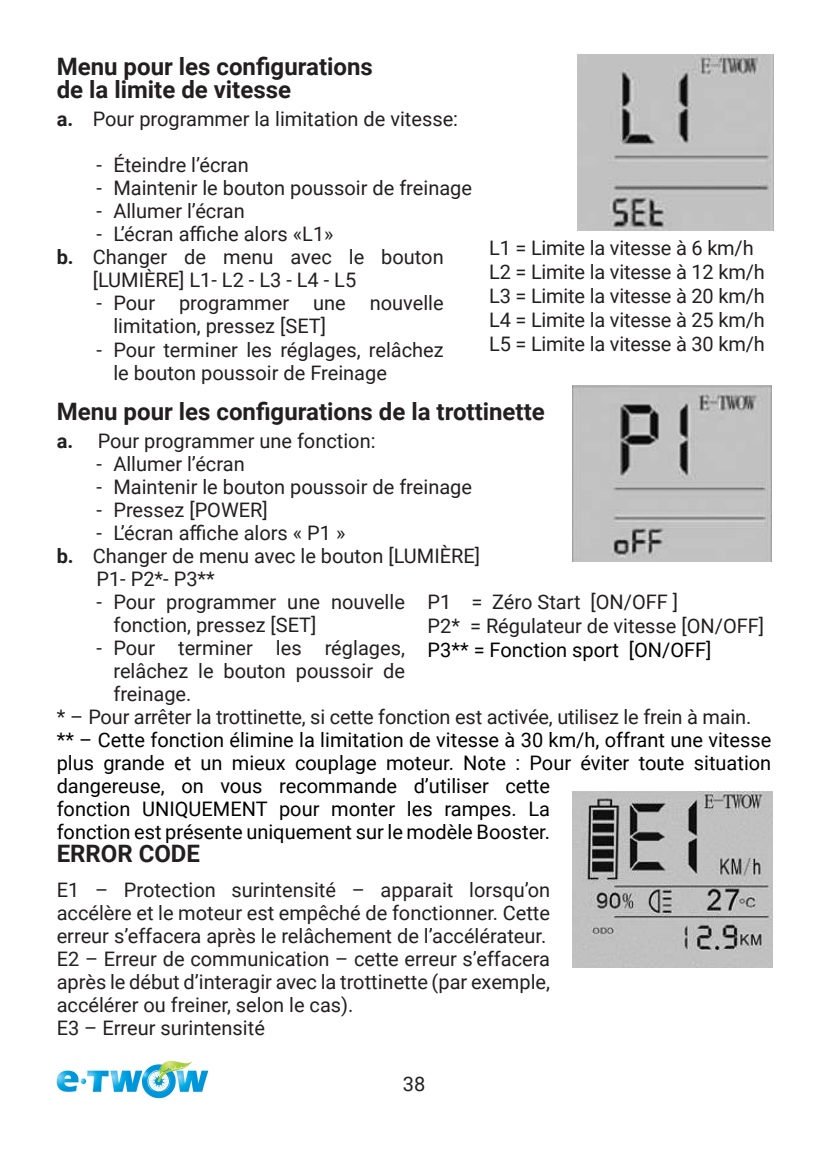
<style>
.page{position:relative;width:828px;height:1157px;background:#fff}
.page>*{position:absolute;margin:0;border:0;box-sizing:border-box;transform-origin:0 0}
.t1{font:700 24px/23px "Roboto";color:#231f20}
.t2{font:20px/23px "Roboto";color:#231f20}
.t3{font:20px/23px "Roboto";color:#000}
.s1{font-weight:700}
</style>
<div class="page">
<svg style="left:57px;top:1060px;width:151px;height:39px"></svg>
<img style="left:573px;top:791px;width:199px;height:176px">
<img style="left:578px;top:55px;width:195px;height:175px">
<img style="left:572px;top:386px;width:199px;height:175px">
<p class="t1" style="left:57px;top:54px;width:318px">Menu pour les configurations de la limite de vitesse</p>
<p class="t2" style="left:57px;top:107px;width:403px"><span class="s1">a.</span> Pour programmer la limitation de vitesse:</p>
<p class="t2" style="left:96px;top:153px;width:154px">- Éteindre l’écran</p>
<p class="t2" style="left:96px;top:176px;width:377px">- Maintenir le bouton poussoir de freinage</p>
<p class="t2" style="left:96px;top:199px;width:150px">- Allumer l’écran</p>
<p class="t2" style="left:96px;top:222px;width:239px">- L’écran affiche alors «L1»</p>
<p class="t2" style="left:57px;top:245px;width:388px"><span class="s1">b.</span> Changer de menu avec le bouton</p>
<p class="t2" style="left:93px;top:268px;width:265px">[LUMIÈRE] L1- L2 - L3 - L4 - L5</p>
<p class="t2" style="left:113px;top:291px;width:332px;text-indent:-17px">- Pour programmer une nouvelle limitation, pressez [SET]</p>
<p class="t2" style="left:113px;top:337px;width:332px;text-indent:-17px">- Pour terminer les réglages, relâchez le bouton poussoir de Freinage</p>
<p class="t1" style="left:57px;top:398px;width:489px">Menu pour les configurations de la trottinette</p>
<p class="t2" style="left:57px;top:429px;width:320px"><span class="s1">a.</span> Pour programmer une fonction:</p>
<p class="t2" style="left:96px;top:452px;width:150px">- Allumer l’écran</p>
<p class="t2" style="left:96px;top:475px;width:377px">- Maintenir le bouton poussoir de freinage</p>
<p class="t2" style="left:96px;top:498px;width:173px">- Pressez [POWER]</p>
<p class="t2" style="left:96px;top:521px;width:250px">- L’écran affiche alors « P1 »</p>
<p class="t2" style="left:57px;top:544px;width:425px"><span class="s1">b.</span> Changer de menu avec le bouton [LUMIÈRE]</p>
<p class="t2" style="left:96px;top:567px;width:120px">P1- P2*- P3**</p>
<p class="t2" style="left:113px;top:590px;width:293px;text-indent:-17px">- Pour programmer une nouvelle fonction, pressez [SET]</p>
<p class="t2" style="left:96px;top:636px;width:310px">- Pour terminer les réglages,</p>
<p class="t2" style="left:113px;top:659px;width:293px">relâchez le bouton poussoir de</p>
<p class="t2" style="left:113px;top:682px;width:79px">freinage.</p>
<p class="t2" style="left:57px;top:705px;width:696px">* – Pour arrêter la trottinette, si cette fonction est activée, utilisez le frein à main.</p>
<p class="t3" style="left:57px;top:728px;width:716px">** – Cette fonction élimine la limitation de vitesse à 30 km/h, offrant une vitesse plus grande et un mieux couplage moteur. Note : Pour éviter toute situation dangereuse, on vous recommande d’utiliser cette<br>fonction UNIQUEMENT pour monter les rampes. La<br>fonction est présente uniquement sur le modèle Booster.</p>
<p class="t1" style="left:57px;top:841px;width:145px">ERROR CODE</p>
<p class="t2" style="left:57px;top:877px;width:495px">E1 – Protection surintensité – apparait lorsqu’on accélère et le moteur est empêché de fonctionner. Cette erreur s’effacera après le relâchement de l’accélérateur.<br>E2 – Erreur de communication – cette erreur s’effacera après le début d’interagir avec la trottinette (par exemple, accélérer ou freiner, selon le cas).<br>E3 – Erreur surintensité</p>
<p class="t2" style="left:489px;top:235px;width:277px;line-height:24px">L1 = Limite la vitesse à 6 km/h<br>L2 = Limite la vitesse à 12 km/h<br>L3 = Limite la vitesse à 20 km/h<br>L4 = Limite la vitesse à 25 km/h<br>L5 = Limite la vitesse à 30 km/h</p>
<p class="t2" style="left:427px;top:589px;width:338px;line-height:24px">P1 = Zéro Start [ON/OFF ]<br>P2* = Régulateur de vitesse [ON/OFF]</p>
<p class="t3" style="left:427px;top:637px;width:285px">P3** = Fonction sport [ON/OFF]</p>
<p class="t2" style="left:403px;top:1071px;width:24px">38</p>
</div>
